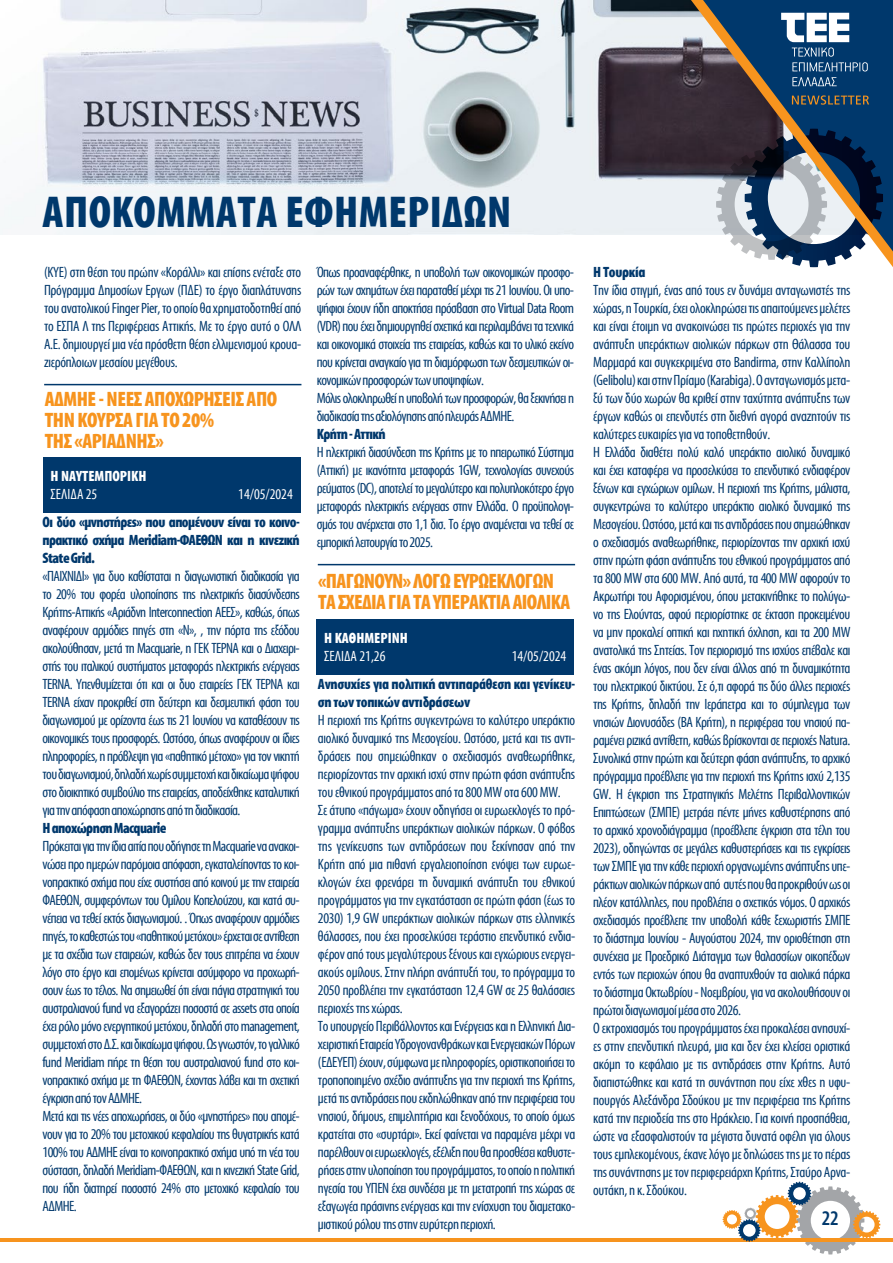
<style>
.page{position:relative;width:893px;height:1263px;background:#fff}
.page>*{position:absolute;margin:0;border:0;box-sizing:border-box;transform-origin:0 0}
.t1{font:700 45px "Myriad Condensed Greek";letter-spacing:.01em;color:#00386c}
.t2{font:700 21px/21px "Myriad Condensed Greek";letter-spacing:-.03em;color:#f7941e}
.t3{font:500 21px "Myriad Condensed Greek";color:#00386c}
.t4{font:15px/18px "Myriad Condensed Greek";letter-spacing:-.03em;color:#00386c}
.t5{font:700 15px/18px "Myriad Condensed Greek";letter-spacing:-.04em;color:#00386c;text-align:justify}
.t6{font:700 15px/18px "Myriad Condensed Greek";letter-spacing:-.02em;color:#00386c}
.t7{font:15px "Myriad Condensed Greek";color:#fff}
.t8{font:700 15px "Myriad Condensed Greek";color:#fff}
</style>
<div class="page">
<hr style="left:0;top:1238px;width:893px;height:3px;background:#f7941e">
<svg style="left:723px;top:1182px;width:157px;height:72px"></svg>
<img style="left:0;top:0;width:691px;height:234px">
<svg style="left:691px;top:0;width:202px;height:267px;background:#596778"></svg>
<svg style="left:792px;top:95px;width:77px;height:10px"></svg>
<svg style="left:781px;top:13px;width:87px;height:58px"></svg>
<svg style="left:792px;top:77px;width:45px;height:9px"></svg>
<hr style="left:44px;top:384px;width:257px;height:1px;background:#00386c">
<div style="left:43px;top:457px;width:257px;height:56px;background:#00386c"></div>
<hr style="left:318px;top:564px;width:257px;height:1px;background:#00386c">
<div style="left:317px;top:619px;width:257px;height:56px;background:#00386c"></div>
<h1 class="t1" style="left:43px;top:189px;width:470px">ΑΠΟΚΟΜΜΑΤΑ ΕΦΗΜΕΡΙΔΩΝ</h1>
<p class="t4" style="left:44px;top:264px;width:259px;text-align:justify">(ΚΥΕ) στη θέση του πρώην «Κοράλλι» και επίσης ενέταξε στο Πρόγραμμα Δημοσίων Εργων (ΠΔΕ) το έργο διαπλάτυνσης του ανατολικού Finger Pier, το οποίο θα χρηματοδοτηθεί από το ΕΣΠΑ Λ της Περιφέρειας Αττικής. Με το έργο αυτό ο ΟΛΛ Α.Ε. δημιουργεί μια νέα πρόσθετη θέση ελλιμενισμού κρουα&shy;ζιερόπλοιων μεσαίου μεγέθους.</p>
<h2 class="t2" style="left:45px;top:389px;width:234px">ΑΔΜΗΕ - ΝΕΕΣ ΑΠΟΧΩΡΗΣΕΙΣ ΑΠΟ<br>ΤΗΝ ΚΟΥΡΣΑ ΓΙΑ ΤΟ 20%<br>ΤΗΣ «ΑΡΙΑΔΝΗΣ»</h2>
<p class="t8" style="left:51px;top:468px;width:97px">Η ΝΑΥΤΕΜΠΟΡΙΚΗ</p>
<p class="t7" style="left:51px;top:487px;width:48px">ΣΕΛΙΔΑ 25</p>
<p class="t7" style="left:238px;top:487px;width:56px">14/05/2024</p>
<p class="t5" style="left:43px;top:514px;width:259px">Οι δύο «μνηστήρες» που απομένουν είναι το κοινο&shy;πρακτικό σχήμα Meridiam-ΦΑΕΘΩΝ και η κινεζική State Grid.</p>
<p class="t4" style="left:43px;top:568px;width:259px;text-align:justify">«ΠΑΙΧΝΙΔΙ» για δυο καθίσταται η διαγωνιστική διαδικασία για το 20% του φορέα υλοποίησης της ηλεκτρικής διασύνδεσης Κρήτης-Αττικής «Αριάδνη Interconnection ΑΕΕΣ», καθώς, όπως αναφέρουν αρμόδιες πηγές στη «Ν», , την πόρτα της εξόδου ακολούθησαν, μετά τη Macquarie, η ΓΕΚ ΤΕΡΝΑ και ο Διαχειρι&shy;στής του ιταλικού συστήματος μεταφοράς ηλεκτρικής ενέργειας TERNA. Υπενθυμίζεται ότι και οι δυο εταιρείες ΓΕΚ ΤΕΡΝΑ και TERNA είχαν προκριθεί στη δεύτερη και δεσμευτική φάση του διαγωνισμού με ορίζοντα έως τις 21 Ιουνίου να καταθέσουν τις οικονομικές τους προσφορές. Ωστόσο, όπως αναφέρουν οι ίδιες πληροφορίες, η πρόβλεψη για «παθητικό μέτοχο» για τον νικητή του διαγωνισμού, δηλαδή χωρίς συμμετοχή και δικαίωμα ψήφου στο διοικητικό συμβούλιο της εταιρείας, αποδείχθηκε καταλυτική για την απόφαση αποχώρησης από τη διαδικασία.</p>
<p class="t5" style="left:43px;top:820px;width:125px">Η αποχώρηση Macquarie</p>
<p class="t4" style="left:43px;top:838px;width:259px">Πρόκειται για την ίδια αιτία που οδήγησε τη Macquarie να ανακοι&shy;νώσει προ ημερών παρόμοια απόφαση, εγκαταλείποντας το κοι&shy;νοπρακτικό σχήμα που είχε συστήσει από κοινού με την εταιρεία ΦΑΕΘΩΝ, συμφερόντων του Ομίλου Κοπελούζου, και κατά συ&shy;νέπεια να τεθεί εκτός διαγωνισμού. . Όπως αναφέρουν αρμόδιες πηγές, το καθεστώς του «παθητικού μετόχου» έρχεται σε αντίθεση με τα σχέδια των εταιρειών, καθώς δεν τους επιτρέπει να έχουν λόγο στο έργο και επομένως κρίνεται ασύμφορο να προχωρή&shy;σουν έως το τέλος. Να σημειωθεί ότι είναι πάγια στρατηγική του αυστραλιανού fund να εξαγοράζει ποσοστά σε assets στα οποία έχει ρόλο μόνο ενεργητικού μετόχου, δηλαδή στο management, συμμετοχή στο Δ.Σ. και δικαίωμα ψήφου. Ως γνωστόν, το γαλλικό fund Meridiam πήρε τη θέση του αυστραλιανού fund στο κοι&shy;νοπρακτικό σχήμα με τη ΦΑΕΘΩΝ, έχοντας λάβει και τη σχετική έγκριση από τον ΑΔΜΗΕ.<br>Μετά και τις νέες αποχωρήσεις, οι δύο «μνηστήρες» που απομέ&shy;νουν για το 20% του μετοχικού κεφαλαίου της θυγατρικής κατά 100% του ΑΔΜΗΕ είναι το κοινοπρακτικό σχήμα υπό τη νέα του σύσταση, δηλαδή Meridiam-ΦΑΕΘΩΝ, και η κινεζική State Grid, που ήδη διατηρεί ποσοστό 24% στο μετοχικό κεφαλαίο του ΑΔΜΗΕ.</p>
<p class="t4" style="left:317px;top:264px;width:259px">Όπως προαναφέρθηκε, η υποβολή των οικονομικών προσφο&shy;ρών των σχημάτων έχει παραταθεί μέχρι τις 21 Ιουνίου. Οι υπο&shy;ψήφιοι έχουν ήδη αποκτήσει πρόσβαση στο Virtual Data Room (VDR) που έχει δημιουργηθεί σχετικά και περιλαμβάνει τα τεχνικά και οικονομικά στοιχεία της εταιρείας, καθώς και το υλικό εκείνο που κρίνεται αναγκαίο για τη διαμόρφωση των δεσμευτικών οι&shy;κονομικών προσφορών των υποψηφίων.<br>Μόλις ολοκληρωθεί η υποβολή των προσφορών, θα ξεκινήσει η διαδικασία της αξιολόγησης από πλευράς ΑΔΜΗΕ.</p>
<p class="t5" style="left:317px;top:426px;width:70px">Κρήτη - Αττική</p>
<p class="t4" style="left:317px;top:444px;width:259px;text-align:justify">Η ηλεκτρική διασύνδεση της Κρήτης με το ηπειρωτικό Σύστημα (Αττική) με ικανότητα μεταφοράς 1GW, τεχνολογίας συνεχούς ρεύματος (DC), αποτελεί το μεγαλύτερο και πολυπλοκότερο έργο μεταφοράς ηλεκτρικής ενέργειας στην Ελλάδα. Ο προϋπολογι&shy;σμός του ανέρχεται στο 1,1 δισ. Το έργο αναμένεται να τεθεί σε εμπορική λειτουργία το 2025.</p>
<h2 class="t2" style="left:318px;top:571px;width:253px">«ΠΑΓΩΝΟΥΝ» ΛΟΓΩ ΕΥΡΩΕΚΛΟΓΩΝ<br>ΤΑ ΣΧΕΔΙΑ ΓΙΑ ΤΑ ΥΠΕΡΑΚΤΙΑ ΑΙΟΛΙΚΑ</h2>
<p class="t8" style="left:324px;top:630px;width:85px">Η ΚΑΘΗΜΕΡΙΝΗ</p>
<p class="t7" style="left:324px;top:649px;width:63px">ΣΕΛΙΔA 21,26</p>
<p class="t7" style="left:512px;top:649px;width:56px">14/05/2024</p>
<p class="t6" style="left:318px;top:676px;width:259px">Ανησυχίες για πολιτική αντιπαράθεση και γενίκευ&shy;ση των τοπικών αντιδράσεων</p>
<p class="t4" style="left:318px;top:712px;width:259px">Η περιοχή της Κρήτης συγκεντρώνει το καλύτερο υπεράκτιο αιολικό δυναμικό της Μεσογείου. Ωστόσο, μετά και τις αντι&shy;δράσεις που σημειώθηκαν ο σχεδιασμός αναθεωρήθηκε, περιορίζοντας την αρχική ισχύ στην πρώτη φάση ανάπτυξης του εθνικού προγράμματος από τα 800 MW οτα 600 MW.<br>Σε άτυπο «πάγωμα» έχουν οδηγήσει οι ευρωεκλογές το πρό&shy;γραμμα ανάπτυξης υπεράκτιων αιολικών πάρκων. Ο φόβος της γενίκευσης των αντιδράσεων που ξεκίνησαν από την Κρήτη από μια πιθανή εργαλειοποίηση ενόψει των ευρωε&shy;κλογών έχει φρενάρει τη δυναμική ανάπτυξη του εθνικού προγράμματος για την εγκατάσταση σε πρώτη φάση (έως το 2030) 1,9 GW υπεράκτιων αιολικών πάρκων στις ελληνικές θάλασσες, που έχει προσελκύσει τεράστιο επενδυτικό ενδια&shy;φέρον από τους μεγαλύτερους ξένους και εγχώριους ενεργει&shy;ακούς ομίλους. Στην πλήρη ανάπτυξή του, το πρόγραμμα το 2050 προβλέπει την εγκατάσταση 12,4 GW σε 25 θαλάσσιες περιοχές της χώρας.<br>Το υπουργείο Περιβάλλοντος και Ενέργειας και η Ελληνική Δια&shy;χειριστική Εταιρεία Υδρογονανθράκων και Ενεργειακών Πόρων (ΕΔΕΥΕΠ) έχουν, σύμφωνα με πληροφορίες, οριστικοποιήσει το τροποποιημένο σχέδιο ανάπτυξης για την περιοχή της Κρήτης, μετά τις αντιδράσεις που εκδηλώθηκαν από την περιφέρεια του νησιού, δήμους, επιμελητήρια και ξενοδόχους, το οποίο όμως κρατείται στο «συρτάρι». Εκεί φαίνεται να παραμένει μέχρι να παρέλθουν οι ευρωεκλογές, εξέλιξη που θα προσθέσει καθυστε&shy;ρήσεις στην υλοποίηση του προγράμματος, το οποίο η πολιτική ηγεσία του ΥΠΕΝ έχει συνδέσει με τη μετατροπή της χώρας σε εξαγωγέα πράσινης ενέργειας και την ενίσχυση του διαμετακο&shy;μιστικού ρόλου της στην ευρύτερη περιοχή.</p>
<p class="t6" style="left:593px;top:264px;width:54px">Η Τουρκία</p>
<p class="t4" style="left:593px;top:282px;width:259px">Την ίδια στιγμή, ένας από τους εν δυνάμει ανταγωνιστές της χώρας, η Τουρκία, έχει ολοκληρώσει τις απαιτούμενες μελέτες και είναι έτοιμη να ανακοινώσει τις πρώτες περιοχές για την ανάπτυξη υπεράκτιων αιολικών πάρκων στη Θάλασσα του Μαρμαρά και συγκεκριμένα στο Bandirma, στην Καλλίπολη (Gelibolu) και στην Πρίαμο (Karabiga). Ο ανταγωνισμός μετα&shy;ξύ των δύο χωρών θα κριθεί στην ταχύτητα ανάπτυξης των έργων καθώς οι επενδυτές στη διεθνή αγορά αναζητούν τις καλύτερες ευκαιρίες για να τοποθετηθούν.<br>Η Ελλάδα διαθέτει πολύ καλό υπεράκτιο αιολικό δυναμικό και έχει καταφέρει να προσελκύσει το επενδυτικό ενδιαφέρον ξένων και εγχώριων ομίλων. Η περιοχή της Κρήτης, μάλιστα, συγκεντρώνει το καλύτερο υπεράκτιο αιολικό δυναμικό της Μεσογείου. Ωστόσο, μετά και τις αντιδράσεις που σημειώθηκαν ο σχεδιασμός αναθεωρήθηκε, περιορίζοντας την αρχική ισχύ στην πρώτη φάση ανάπτυξης του εθνικού προγράμματος από τα 800 MW στα 600 MW. Από αυτά, τα 400 MW αφορούν το Ακρωτήρι του Αφορισμένου, όπου μετακινήθηκε το πολύγω&shy;νο της Ελούντας, αφού περιορίστηκε σε έκταση προκειμένου να μην προκαλεί οπτική και ηχητική όχληση, και τα 200 MW ανατολικά της Σητείας. Τον περιορισμό της ισχύος επέβαλε και ένας ακόμη λόγος, που δεν είναι άλλος από τη δυναμικότητα του ηλεκτρικού δικτύου. Σε ό,τι αφορά τις δύο άλλες περιοχές της Κρήτης, δηλαδή την Ιεράπετρα και το σύμπλεγμα των νησιών Διονυσάδες (ΒΑ Κρήτη), η περιφέρεια του νησιού πα&shy;ραμένει ριζικά αντίθετη, καθώς βρίσκονται σε περιοχές Natura.<br>Συνολικά στην πρώτη και δεύτερη φάση ανάπτυξης, το αρχικό πρόγραμμα προέβλεπε για την περιοχή της Κρήτης ισχύ 2,135<br>GW. Η έγκριση της Στρατηγικής Μελέτης Περιβαλλοντικών Επιπτώσεων (ΣΜΠΕ) μετράει πέντε μήνες καθυστέρησης από το αρχικό χρονοδιάγραμμα (προέβλεπε έγκριση στα τέλη του 2023), οδηγώντας σε μεγάλες καθυστερήσεις και τις εγκρίσεις των ΣΜΠΕ για την κάθε περιοχή οργανωμένης ανάπτυξης υπε&shy;ράκτιων αιολικών πάρκων από αυτές που θα προκριθούν ως οι πλέον κατάλληλες, που προβλέπει ο σχετικός νόμος. Ο αρχικός σχεδιασμός προέβλεπε την υποβολή κάθε ξεχωριστής ΣΜΠΕ το διάστημα Ιουνίου - Αυγούστου 2024, την οριοθέτηση στη συνέχεια με Προεδρικό Διάταγμα των θαλασσίων οικοπέδων εντός των περιοχών όπου θα αναπτυχθούν τα αιολικά πάρκα το διάστημα Οκτωβρίου - Νοεμβρίου, για να ακολουθήσουν οι πρώτοι διαγωνισμοί μέσα στο 2026.<br>Ο εκτροχιασμός του προγράμματος έχει προκαλέσει ανησυχί&shy;ες στην επενδυτική πλευρά, μια και δεν έχει κλείσει οριστικά ακόμη το κεφάλαιο με τις αντιδράσεις στην Κρήτης. Αυτό διαπιστώθηκε και κατά τη συνάντηση που είχε χθες η υφυ&shy;πουργός Αλεξάνδρα Σδούκου με την περιφέρεια της Κρήτης κατά την περιοδεία της στο Ηράκλειο. Για κοινή προσπάθεια, ώστε να εξασφαλιστούν τα μέγιστα δυνατά οφέλη για όλους τους εμπλεκομένους, έκανε λόγο με δηλώσεις της με το πέρας της συνάντησης με τον περιφερειάρχη Κρήτης, Σταύρο Αρνα&shy;ουτάκη, η κ. Σδούκου.</p>
<h2 class="t3" style="left:822px;top:1208px;width:19px">22</h2>
</div>
